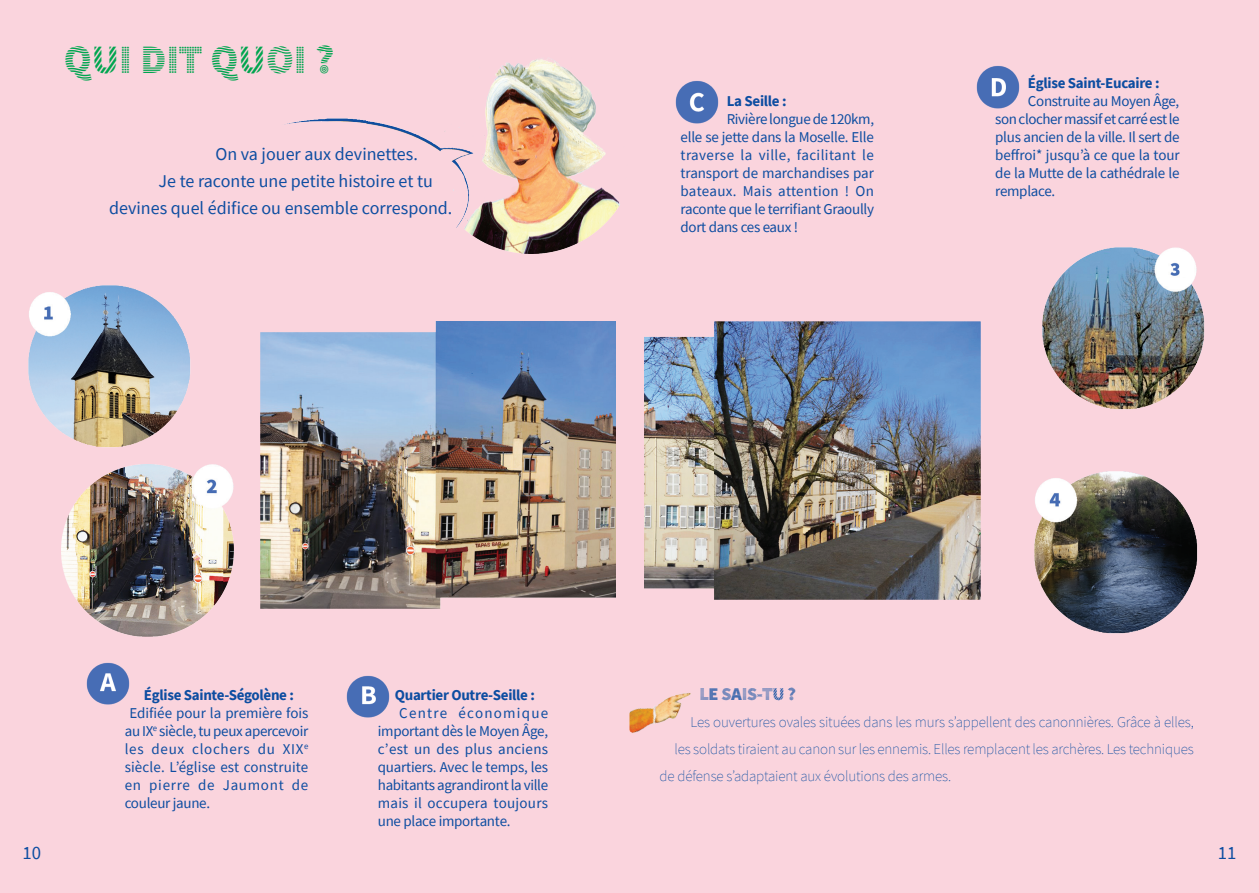
<style>
.page{position:relative;width:1259px;height:893px;background:#fff}
.page>*{position:absolute;margin:0;border:0;box-sizing:border-box;transform-origin:0 0}
.t1{font:40.5px "Source Sans Pro DISPLAY";color:#00a54f}
.t2{font:18.75px "Source Sans Pro";color:#0d4da1}
.t3{font:18px "Source Sans Pro";color:#0d4da1}
.t4{font:18px "Source Sans Pro DISPLAY";letter-spacing:-.02em;color:#0d4da1}
.t5{font:15px/18px "Source Sans Pro";letter-spacing:-.02em;color:#0d4da1;text-align:justify}
.t6{font:200 15px "Source Sans Pro";letter-spacing:-.01em;color:#0d4da1}
.t7{font:700 15px "Source Sans Pro";letter-spacing:-.02em;color:#0d4da1}
</style>
<div class="page">
<div style="left:0;top:0;width:629px;height:893px;background:#fad4dd"></div>
<div style="left:629px;top:0;width:630px;height:893px;background:#fad4dd"></div>
<img style="left:261px;top:321px;width:354px;height:287px">
<img style="left:644px;top:321px;width:336px;height:279px">
<img style="left:87px;top:662px;width:42px;height:43px">
<img style="left:346px;top:675px;width:43px;height:43px">
<img style="left:675px;top:80px;width:43px;height:44px">
<img style="left:976px;top:65px;width:43px;height:44px">
<img style="left:28px;top:285px;width:162px;height:162px">
<img style="left:61px;top:465px;width:172px;height:172px">
<img style="left:1034px;top:471px;width:164px;height:163px">
<img style="left:1042px;top:247px;width:163px;height:163px">
<img style="left:629px;top:693px;width:62px;height:40px">
<img style="left:464px;top:59px;width:156px;height:194px">
<img style="left:284px;top:119px;width:190px;height:109px">
<h1 class="t1" style="left:64px;top:38px;width:272px">QUI DIT QUOI ?</h1>
<p class="t3" style="left:215px;top:142px;width:204px">On va jouer aux devinettes.</p>
<p class="t3" style="left:158px;top:169px;width:276px">Je te raconte une petite histoire et tu</p>
<p class="t3" style="left:109px;top:196px;width:345px">devines quel édifice ou ensemble correspond.</p>
<p class="t7" style="left:727px;top:90px;width:61px">La Seille :</p>
<p class="t5" style="left:680px;top:109px;width:195px;text-indent:46px">Rivière longue de 120km, elle se jette dans la Moselle. Elle traverse la ville, facilitant le transport de marchandises par bateaux. Mais attention ! On raconte que le terrifiant Graoully dort dans ces eaux !</p>
<p class="t7" style="left:1028px;top:72px;width:133px">Église Saint-Eucaire :</p>
<p class="t5" style="left:995px;top:91px;width:186px;text-indent:33px">Construite au Moyen Âge, son clocher massif et carré est le plus ancien de la ville. Il sert de beffroi* jusqu’à ce que la tour de la Mutte de la cathédrale le remplace.</p>
<p class="t7" style="left:144px;top:684px;width:152px">Église Sainte-Ségolène :</p>
<p class="t5" style="left:125px;top:703px;width:185px;text-indent:5px">Edifiée pour la première fois au IX<sup>e</sup> siècle, tu peux apercevoir les deux clochers du XIX<sup>e </sup>siècle. L’église est construite en pierre de Jaumont de couleur jaune.</p>
<p class="t7" style="left:395px;top:684px;width:142px">Quartier Outre-Seille :</p>
<p class="t5" style="left:378px;top:703px;width:172px;text-indent:21px">Centre économique important dès le Moyen Âge, c’est un des plus anciens quartiers. Avec le temps, les habitants agrandiront la ville mais il occupera toujours une place importante.</p>
<p class="t4" style="left:699px;top:684px;width:98px">LE SAIS-TU ?</p>
<p class="t6" style="left:690px;top:712px;width:505px">Les ouvertures ovales situées dans les murs s’appellent des canonnières. Grâce à elles,</p>
<p class="t6" style="left:674px;top:739px;width:520px">les soldats tiraient au canon sur les ennemis. Elles remplacent les archères. Les techniques</p>
<p class="t6" style="left:659px;top:766px;width:293px">de défense s’adaptaient aux évolutions des armes.</p>
<p class="t2" style="left:23px;top:841px;width:20px">10</p>
<p class="t2" style="left:1217px;top:841px;width:20px">11</p>
</div>
